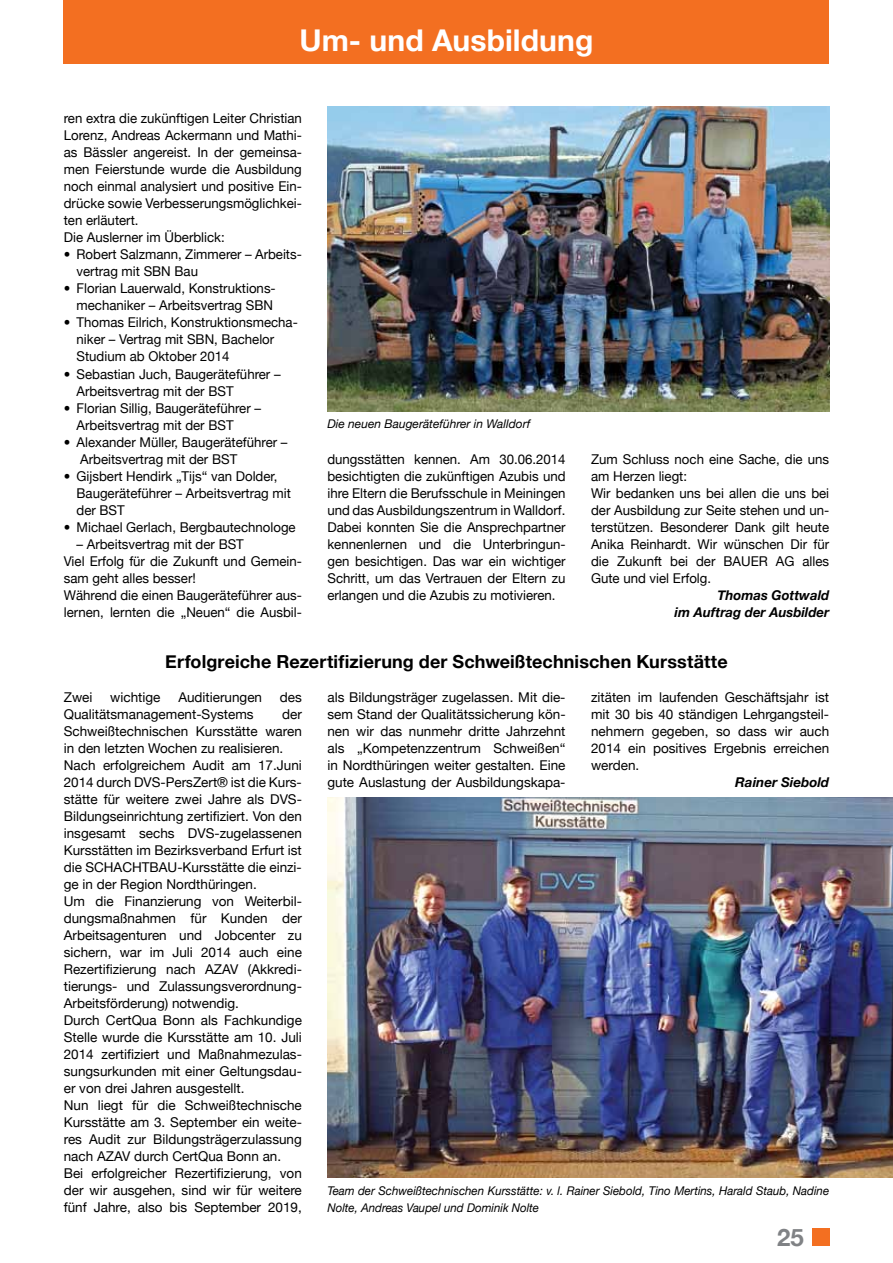
<style>
.page{position:relative;width:893px;height:1263px;background:#fff}
.page>*{position:absolute;margin:0;border:0;box-sizing:border-box;transform-origin:0 0}
.t1{font:700 30px "Helvetica Neue";letter-spacing:.005em;color:#fff}
.t2{font:700 24px "Helvetica Neue";color:#808285}
.t3{font:700 18px "Helvetica Neue";letter-spacing:.005em;color:#000}
.t4{font:13.5px/17px "Helvetica Neue";color:#000}
.t5{font:italic 700 13.5px/17px "Helvetica Neue";color:#000;text-align:right}
.t6{font:italic 12px/17px "Helvetica Neue";color:#000;scale:.96 1}
.t7{font:italic 12px "Helvetica Neue";color:#000}
</style>
<div class="page">
<div style="left:812px;top:1229px;width:17px;height:17px;background:#f36f21"></div>
<div style="left:64px;top:0;width:765px;height:64px;background:#f36f21"></div>
<img style="left:327px;top:797px;width:566px;height:381px">
<img style="left:327px;top:106px;width:502px;height:306px">
<h1 class="t1" style="left:299px;top:21px;width:295px">Um- und Ausbildung</h1>
<p class="t4" style="left:64px;top:110px;width:240px">ren extra die zukünftigen Leiter Christian Lorenz, Andreas Ackermann und Mathi&shy;as Bässler angereist. I n der gemeinsa&shy;men Feierstunde wurde die Ausbildung noch einmal analysiert und positive Ein&shy;drücke sowie Verbesserungsmöglichkei&shy;ten erläutert.<br>Die Auslerner im Überblick:</p>
<p class="t4" style="left:77px;top:246px;width:227px;text-indent:-13px">• Robert Salzmann, Zimmerer – Arbeits&shy;vertrag mit SBN Bau</p>
<p class="t4" style="left:64px;top:280px;width:213px;text-align:center">• Florian Lauerwald, Konstruktions&shy;mechaniker – Arbeitsvertrag SBN</p>
<p class="t4" style="left:77px;top:314px;width:223px;text-indent:-13px">• Thomas Eilrich, Konstruktionsmecha&shy;niker – Vertrag mit SBN , Bachelor<br>Studium ab Oktober 2014</p>
<p class="t4" style="left:77px;top:365px;width:206px;text-indent:-13px">• Sebastian Juch, Baugeräteführer –<br>Arbeitsvertrag mit der BST</p>
<p class="t4" style="left:77px;top:399px;width:186px;text-indent:-13px">• Florian Sillig, Baugeräteführer –<br>Arbeitsvertrag mit der BST</p>
<p class="t4" style="left:80px;top:433px;width:209px;text-indent:-16px">• Alexander Müller, Baugeräteführer –<br>Arbeitsvertrag mit der BST</p>
<p class="t4" style="left:64px;top:467px;width:215px">• Gijsbert Hendirk „Tijs“ van Dolder,</p>
<p class="t4" style="left:64px;top:484px;width:229px">Baugeräteführer – Arbeitsvertrag mit</p>
<p class="t4" style="left:77px;top:501px;width:50px">der BST</p>
<p class="t4" style="left:64px;top:518px;width:233px">• Michael Gerlach, Bergbautechnologe</p>
<p class="t4" style="left:64px;top:535px;width:240px;text-indent:13px">– Arbeitsvertrag mit der BST<br>Viel Erfolg für die Zukunft und Gemein&shy;sam geht alles besser!<br>Während die einen Baugeräteführer aus&shy;lernen, lernten die „Neuen“ die Ausbil-</p>
<p class="t7" style="left:327px;top:416px;width:204px">Die neuen Baugeräteführer in Walldorf</p>
<p class="t4" style="left:327px;top:450px;width:240px;text-align:justify">dungsstätten kennen. Am 30.06.2014 besichtigten die zukünftigen Azubis und ihre Eltern die Berufsschule in Meiningen und das Ausbildungszentrum in Walldorf.<br>Dabei konnten Sie die Ansprechpartner kennenlernen und die Unterbringun&shy;gen besichtigen. Das war ein wichtiger Schritt, um das Vertrauen der Eltern zu erlangen und die Azubis zu motivieren.</p>
<p class="t4" style="left:591px;top:450px;width:240px">Zum Schluss noch eine Sache, die uns am H erzen liegt:<br>Wir bedanken uns bei allen die uns bei der Ausbildung zur Seite stehen und un&shy;terstützen. Besonderer Dank gilt heute<br>Anika Reinhardt. Wir wünschen Dir für die Zukunft bei der BAUER</p>
<p class="t4" style="left:776px;top:552px;width:55px">AG alles</p>
<p class="t4" style="left:591px;top:569px;width:122px">Gute und viel Erfolg.</p>
<p class="t5" style="left:675px;top:586px;width:156px">Thomas Gottwald<br>im Auftrag der Ausbilder</p>
<h3 class="t3" style="left:165px;top:650px;width:564px">Erfolgreiche Rezertifizierung der Schweißtechnischen Kursstätte</h3>
<p class="t4" style="left:64px;top:688px;width:30px">Zwei</p>
<p class="t4" style="left:110px;top:688px;width:52px">wichtige</p>
<p class="t4" style="left:178px;top:688px;width:85px">Auditierungen</p>
<p class="t4" style="left:280px;top:688px;width:24px">des</p>
<p class="t4" style="left:64px;top:705px;width:191px">Qualitätsmanagement-Systems</p>
<p class="t4" style="left:64px;top:705px;width:240px;text-indent:218px">der<br>Schweißtechnischen Kursstätte waren in den letzten Wochen zu realisieren.<br>Nach erfolgreichem Audit am 17.Juni<br>2014 durch DVS-PersZert® ist die Kurs&shy;stätte für weitere zwei Jahre als DVS-<br>Bildungseinrichtung zertifiziert. Von den insgesamt sechs DVS-zugelassenen<br>Kursstätten im Bezirksverband Erfurt ist die SCHACHTB</p>
<p class="t4" style="left:64px;top:858px;width:240px;text-indent:95px">AU-Kursstätte die einzi&shy;ge in der Region Nordthüringen.<br>Um die Finanzierung von Weiterbil&shy;dungsmaßnahmen für Kunden der Arbeitsagenturen und Jobcenter zu sichern, war im Juli 2014 auch eine Rezertifizierung nach AZAV (Akkredi&shy;tierungs- und Zulassungsverordnung-Arbeitsförderung) notwendig.<br>Durch CertQua Bonn als Fachkundige Stelle wurde die Kursstätte am 10. Juli 2014 zertifiziert und Maßnahmezulas&shy;sungsurkunden mit einer Geltungsdau&shy;er von drei Jahren ausgestellt.<br>Nun liegt für die Schweißtechnische Kursstätte am 3. September ein weite&shy;res Audit zur Bildungsträgerzulassung nach AZAV durch CertQua Bonn an.<br>Bei erfolgreicher Rezertifizierung, von der wir ausgehen, sind wir für weitere fünf Jahre, also bis September 2019,</p>
<p class="t4" style="left:327px;top:688px;width:240px;text-align:justify">als Bildungsträger zugelassen. Mit die&shy;sem Stand der Qualitätssicherung kön&shy;nen wir das nunmehr dritte Jahrzehnt als „Kompetenzzentrum Schweißen“ in Nordthüringen weiter gestalten. Eine gute Auslastung der Ausbildungskapa-</p>
<p class="t4" style="left:591px;top:688px;width:240px;text-align:justify">zitäten im laufenden Geschäftsjahr ist mit 30 bis 40 ständigen Lehrgangsteil&shy;nehmern gegeben, so dass wir auch 2014 ein positives Ergebnis erreichen werden.</p>
<p class="t5" style="left:735px;top:773px;width:95px">Rainer Siebold</p>
<p class="t6" style="left:327px;top:1182px;width:524px">Team der Schweißtechnischen Kursstätte: v. l. Rainer Siebold, Tino Mertins, Harald Staub, Nadine<br>Nolte, Andreas Vaupel und Dominik Nolte</p>
<h2 class="t2" style="left:777px;top:1222px;width:28px">25</h2>
</div>
